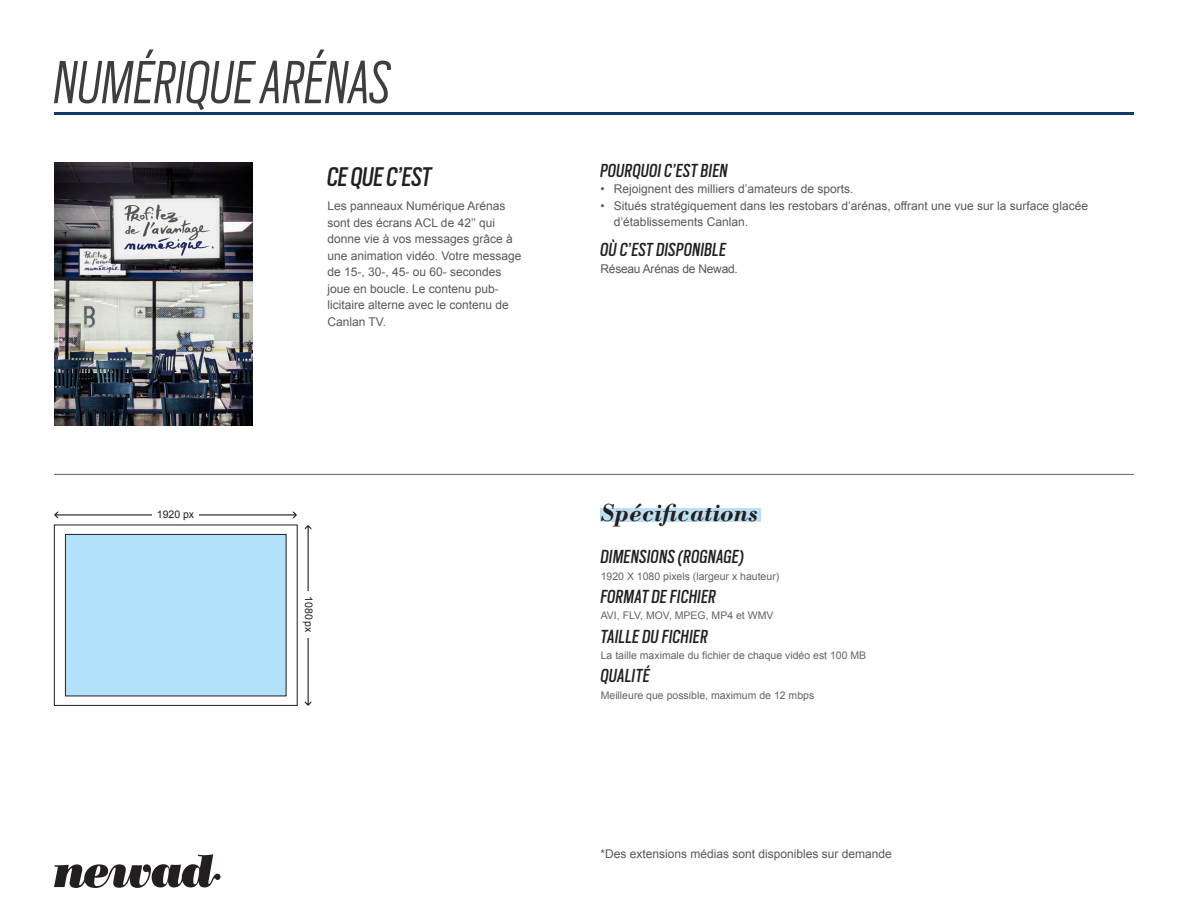
<style>
.page{position:relative;width:1188px;height:918px;background:#fff}
.page>*{position:absolute;margin:0;border:0;box-sizing:border-box;transform-origin:0 0}
.t1{font:italic 300 67.5px "Scout Cond";color:#3e3e3f}
.TEXTE_BULLETS_grey{font:italic 30px "Scout Cond";color:#231f20}
.t2{font:italic 700 25.5px "Bodoni";color:#231f20}
.CATEGORY{font:italic 21px "Scout Cond";letter-spacing:.02em;color:#231f20}
.TEXTE_BULLETS_grey-2{font:12px/16.5px "Arial";color:#57585a}
.Txt_8pt{font:12px "Arial";letter-spacing:-.02em;color:#57585a}
.CATEGORY-2{font:10.5px "Arial";color:#636366}
.DESCRIPTION{font:10.5px "Arial";color:#636366}
.DESCRIPTION-2{font:10.5px "Arial";color:#231f20}
</style>
<div class="page">
<svg style="left:54px;top:854px;width:167px;height:34px"></svg>
<div style="left:600px;top:509px;width:161px;height:13px;background:#bfe0f2"></div>
<hr style="left:54px;top:112px;width:1080px;height:3px;background:#113b66">
<hr style="left:54px;top:474px;width:1080px;height:1px;background:#636366">
<svg style="left:54px;top:524px;width:244px;height:182px;background:#b9dff2"></svg>
<svg style="left:305px;top:525px;width:6px;height:181px"></svg>
<svg style="left:54px;top:512px;width:243px;height:6px"></svg>
<div style="left:153px;top:509px;width:46px;height:12px;background:#fff"></div>
<div style="left:302px;top:592px;width:12px;height:46px;background:#fff"></div>
<img style="left:54px;top:162px;width:198px;height:264px">
<p class="t1" style="left:54px;top:38px;width:339px">NUMÉRIQUE ARÉNAS</p>
<p class="DESCRIPTION-2" style="left:157px;top:507px;width:39px">1920 px</p>
<p class="TEXTE_BULLETS_grey" style="left:327px;top:157px;width:106px">CE QUE C’EST</p>
<p class="TEXTE_BULLETS_grey-2" style="left:327px;top:198px;width:196px">Les panneaux Numérique Arénas sont des écrans ACL de 42’’ qui donne vie à vos messages grâce à une animation vidéo. Votre message de 15-, 30-, 45- ou 60- secondes joue en boucle. Le contenu pub&shy;licitaire alterne avec le contenu de<br>Canlan TV.</p>
<p class="DESCRIPTION-2" style="left:316px;top:596px;width:38px;rotate:90deg">1080 px</p>
<p class="CATEGORY" style="left:600px;top:157px;width:129px">POURQUOI C’EST BIEN</p>
<p class="TEXTE_BULLETS_grey-2" style="left:600px;top:181px;width:254px">• Rejoignent des milliers d’amateurs de sports.</p>
<p class="TEXTE_BULLETS_grey-2" style="left:614px;top:198px;width:476px;text-indent:-14px">• Situés stratégiquement dans les restobars d’arénas, offrant une vue sur la surface glacée d’établissements Canlan.</p>
<p class="CATEGORY" style="left:600px;top:236px;width:127px">OÙ C’EST DISPONIBLE</p>
<p class="Txt_8pt" style="left:600px;top:261px;width:139px">Réseau Arénas de Newad.</p>
<h3 class="t2" style="left:601px;top:497px;width:159px">Spécifications</h3>
<p class="CATEGORY" style="left:601px;top:543px;width:145px">DIMENSIONS (ROGNAGE)</p>
<p class="DESCRIPTION" style="left:601px;top:569px;width:180px">1920 X 1080 pixels (largeur x hauteur)</p>
<p class="CATEGORY" style="left:601px;top:583px;width:117px">FORMAT DE FICHIER</p>
<p class="DESCRIPTION" style="left:601px;top:609px;width:174px">AVI, FLV, MOV, MPEG, MP4 et WMV</p>
<p class="CATEGORY" style="left:601px;top:623px;width:109px">TAILLE DU FICHIER</p>
<p class="CATEGORY-2" style="left:601px;top:649px;width:267px">La taille maximale du fichier de chaque vidéo est 100 MB</p>
<p class="CATEGORY" style="left:601px;top:662px;width:51px">QUALITÉ</p>
<p class="CATEGORY-2" style="left:601px;top:688px;width:215px">Meilleure que possible, maximum de 12 mbps</p>
<p class="TEXTE_BULLETS_grey-2" style="left:600px;top:846px;width:293px">*Des extensions médias sont disponibles sur demande</p>
</div>
